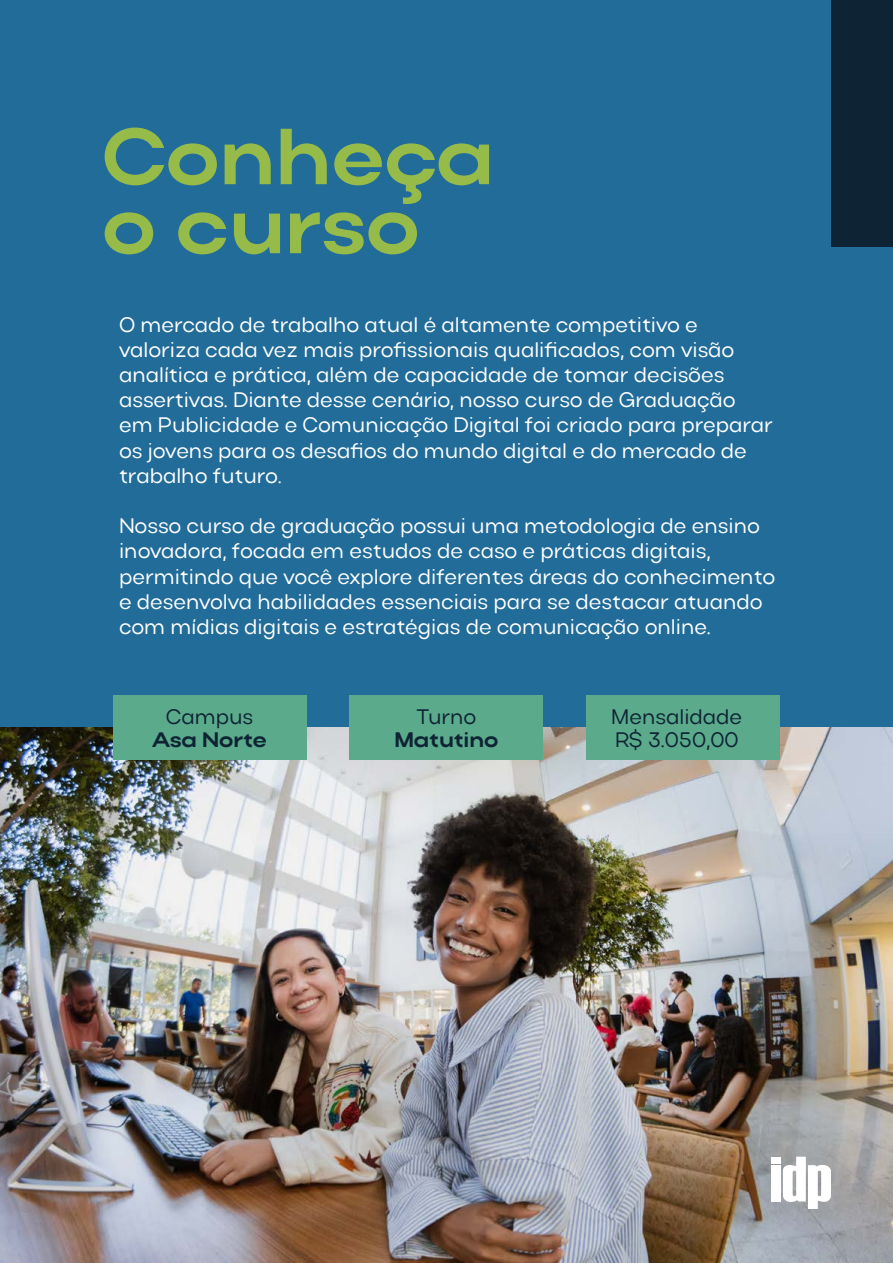
<style>
.page{position:relative;width:893px;height:1263px;background:#226c99}
.page>*{position:absolute;margin:0;border:0;box-sizing:border-box;transform-origin:0 0}
.t1{font:700 79.2px/69px "Actay Wide";color:#97bb49}
.t2{font:21px/25.2px "Actay";color:#fff}
.t3{font:21px/23px "Actay";color:#0e2334}
.t4{font:700 21px "Actay Wide";color:#0e2334}
</style>
<div class="page">
<img style="left:0;top:727px;width:893px;height:536px">
<div style="left:113px;top:695px;width:193px;height:65px;background:#5baa8b"></div>
<div style="left:350px;top:695px;width:193px;height:65px;background:#5baa8b"></div>
<div style="left:587px;top:695px;width:193px;height:65px;background:#5baa8b"></div>
<div style="left:831px;top:0;width:62px;height:246px;background:#0e2334"></div>
<div style="left:771px;top:1157px;width:10px;height:6px;background:#fff"></div>
<svg style="left:783px;top:1157px;width:48px;height:52px;background:#dcddde"></svg>
<div style="left:771px;top:1165px;width:10px;height:36px;background:#fff"></div>
<h1 class="t1" style="left:102px;top:122px;width:394px">Conheça o curso</h1>
<p class="t2" style="left:119px;top:312px;width:655px">O mercado de trabalho atual é altamente competitivo e valoriza cada vez mais profissionais qualificados, com visão analítica e prática, além de capacidade de tomar decisões assertivas. Diante desse cenário, nosso curso de Graduação em Publicidade e Comunicação Digital foi criado para preparar os jovens para os desafios do mundo digital e do mercado de trabalho futuro.</p>
<p class="t2" style="left:119px;top:513px;width:658px">Nosso curso de graduação possui uma metodologia de ensino inovadora, focada em estudos de caso e práticas digitais, permitindo que você explore diferentes áreas do conhecimento e desenvolva habilidades essenciais para se destacar atuando com mídias digitais e estratégias de comunicação online.</p>
<p class="t3" style="left:166px;top:706px;width:89px">Campus</p>
<p class="t4" style="left:152px;top:727px;width:116px">Asa Norte</p>
<p class="t3" style="left:417px;top:706px;width:61px">Turno</p>
<p class="t4" style="left:394px;top:727px;width:106px">Matutino</p>
<p class="t3" style="left:611px;top:705px;width:132px">Mensalidade<br>R$ 3.050,00</p>
</div>
